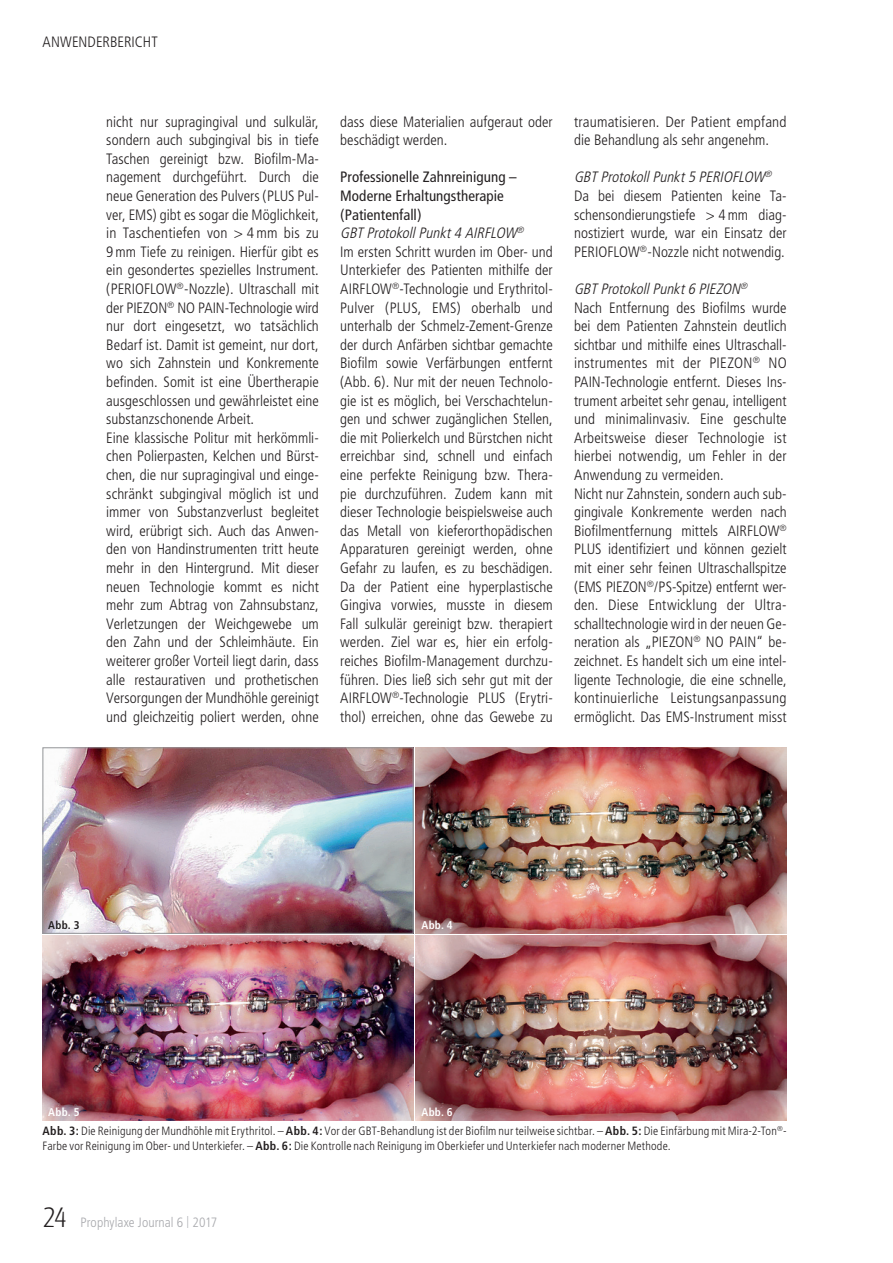
<style>
.page{position:relative;width:893px;height:1263px;background:#fff}
.page>*{position:absolute;margin:0;border:0;box-sizing:border-box;transform-origin:0 0}
.Content{font:300 condensed 15px/18.6px "Frutiger";color:#231f20;text-align:justify}
.Content-2{font:italic 300 condensed 15px "Frutiger";color:#231f20}
.Content_fat{font:condensed 15px "Frutiger";letter-spacing:.005em;color:#231f20}
.t1{font:300 condensed 13.5px "Frutiger";letter-spacing:.005em;color:#a8a9ad}
.t2{font:300 condensed 12px/14.4px "Frutiger";letter-spacing:.015em;color:#231f20}
.Image{font:700 condensed 11.25px "Frutiger";letter-spacing:.03em;color:#fff}
.Image-2{font:700 condensed 11.25px "Frutiger";color:#231f20}
.s1{font-weight:700}
.s2{font-family:"Glasgow";font-weight:200;font-stretch:normal;font-size:27px;color:#231f20}
.s3{font-size:12px}
</style>
<div class="page">
<img style="left:45px;top:749px;width:367px;height:183px">
<div style="left:43px;top:747px;width:371px;height:187px;border:1px solid #939598"></div>
<img style="left:43px;top:936px;width:371px;height:184px">
<img style="left:416px;top:747px;width:371px;height:187px">
<img style="left:416px;top:936px;width:371px;height:184px">
<p class="Content" style="left:43px;top:33px;width:117px">ANWENDERBERICHT</p>
<p class="Content" style="left:106px;top:112px;width:214px">nicht nur supragingival und sulkulär, sondern auch subgingival bis in tiefe Taschen gereinigt bzw. Biofilm-Ma&shy;nagement durchgeführt. Durch die neue Generation des Pulvers (PLUS Pul&shy;ver, EMS) gibt es sogar die Möglichkeit, in Taschentiefen von &gt; 4mm bis zu 9mm Tiefe zu reinigen. Hierfür gibt es ein gesondertes spezielles Instrument. (PERIOFLOW<sup>®</sup>-Nozzle). Ultraschall mit der PIEZON<sup>®</sup> NO PAIN-Technologie wird nur dort eingesetzt, wo tatsächlich Bedarf ist. Damit ist gemeint, nur dort, wo sich Zahnstein und Konkremente befinden. Somit ist eine Übertherapie ausgeschlossen und gewährleistet eine substanzschonende Arbeit.</p>
<p class="Content" style="left:106px;top:429px;width:214px">Eine klassische Politur mit herkömmli&shy;chen Polierpasten, Kelchen und Bürst&shy;chen, die nur supragingival und einge&shy;schränkt subgingival möglich ist und immer von Substanzverlust begleitet wird, erübrigt sich. Auch das Anwen&shy;den von Handinstrumenten tritt heute mehr in den Hintergrund. Mit dieser neuen Technologie kommt es nicht mehr zum Abtrag von Zahnsubstanz, Verletzungen der Weichgewebe um den Zahn und der Schleimhäute. Ein weiterer großer Vorteil liegt darin, dass alle restaurativen und prothetischen Versorgungen der Mundhöhle gereinigt und gleichzeitig poliert werden, ohne</p>
<p class="Content" style="left:340px;top:112px;width:214px">dass diese Materialien aufgeraut oder beschädigt werden.</p>
<p class="Content_fat" style="left:340px;top:168px;width:178px">Professionelle Zahnreinigung –</p>
<p class="Content_fat" style="left:340px;top:187px;width:165px">Moderne Erhaltungstherapie</p>
<p class="Content_fat" style="left:340px;top:206px;width:83px">(Patientenfall)</p>
<p class="Content-2" style="left:340px;top:225px;width:187px">GBTProtokollPunkt4 AIRFLOW<sup>®</sup></p>
<p class="Content" style="left:340px;top:243px;width:214px;text-align:left">Im ersten Schritt wurden im Ober- und Unterkiefer des Patienten mithilfe der AIRFLOW<sup>®</sup>-Technologie und Erythritol-- Pulver (PLUS, EMS) oberhalb und unterhalb der Schmelz-Zement-Grenze der durch Anfärben sichtbar gemachte Biofilm sowie Verfärbungen entfernt (Abb. 6). Nur mit der neuen Technolo&shy;gie ist es möglich, bei Verschachtelun&shy;gen und schwer zugänglichen Stellen, die mit Polierkelch und Bürstchen nicht erreichbar sind, schnell und einfach eine perfekte Reinigung bzw. Thera&shy;pie durchzuführen. Zudem kann mit dieser Technologie beispielsweise auch das Metall von kieferorthopädischen Apparaturen gereinigt werden, ohne Gefahr zu laufen, es zu beschädigen.<br>Da der Patient eine hyperplastische Gingiva vorwies, musste in diesem Fall sulkulär gereinigt bzw. therapiert werden. Ziel war es, hier ein erfolg&shy;reiches Biofilm-Management durchzu&shy;führen. Dies ließ sich sehr gut mit der AIRFLOW<sup>®</sup>-Technologie PLUS (Erytri&shy;thol) erreichen, ohne das Gewebe zu</p>
<p class="Content" style="left:574px;top:112px;width:214px">traumatisieren. Der Patient empfand die Behandlung als sehr angenehm.</p>
<p class="Content-2" style="left:574px;top:169px;width:201px">GBTProtokollPunkt5 PERIOFLOW<sup>®</sup></p>
<p class="Content" style="left:574px;top:187px;width:214px">Da bei diesem Patienten keine Ta&shy;schensondierungstiefe &gt; 4mm diag&shy;nostiziert wurde, war ein Einsatz der PERIOFLOW<sup>®</sup>-Nozzle nicht notwendig.</p>
<p class="Content-2" style="left:574px;top:280px;width:177px">GBTProtokollPunkt6 PIEZON<sup>®</sup></p>
<p class="Content" style="left:574px;top:298px;width:214px">Nach Entfernung des Biofilms wurde bei dem Patienten Zahnstein deutlich sichtbar und mithilfe eines Ultraschall&shy;instrumentes mit der PIEZON<sup>®</sup> NO PAIN-Technologie entfernt. Dieses Ins&shy;trument arbeitet sehr genau, intelligent und minimalinvasiv. Eine geschulte Arbeitsweise dieser Technologie ist hierbei notwendig, um Fehler in der Anwendung zu vermeiden.</p>
<p class="Content" style="left:574px;top:484px;width:214px">Nicht nur Zahnstein, sondern auch sub&shy;gingivale Konkremente werden nach Biofilmentfernung mittels AIRFLOW<sup>® </sup>PLUS identifiziert und können gezielt mit einer sehr feinen Ultraschallspitze (EMS PIEZON<sup>®</sup>/PS-Spitze) entfernt wer&shy;den. Diese Entwicklung der Ultra&shy;schalltechnologie wird in der neuen Ge&shy;neration als „PIEZON<sup>®</sup> NO PAIN“ be&shy;zeichnet. Es handelt sich um eine intel&shy;ligente Technologie, die eine schnelle, kontinuierliche Leistungsanpassung ermöglicht. Das EMS-Instrument misst</p>
<p class="Image-2" style="left:48px;top:918px;width:33px">Abb. 3</p>
<p class="Image" style="left:48px;top:1105px;width:33px">Abb. 5</p>
<p class="Image" style="left:421px;top:918px;width:33px">Abb. 4</p>
<p class="Image" style="left:421px;top:1105px;width:33px">Abb. 6</p>
<p class="t2" style="left:43px;top:1124px;width:744px"><span class="s1">Abb. 3:</span> Die Reinigung der Mundhöhle mit Erythritol. – <span class="s1">Abb. 4:</span> Vor der GBT-Behandlung ist der Biofilm nur teilweise sichtbar. – <span class="s1">Abb. 5:</span> Die Einfärbung mit Mira-2-Ton<sup>®</sup>-<br>Farbe vor Reinigung im Ober- und Unterkiefer. – <span class="s1">Abb. 6:</span> Die Kontrolle nach Reinigung im Oberkiefer und Unterkiefer nach moderner Methode.</p>
<p class="t1" style="left:43px;top:1214px;width:176px"><span class="s2">24</span> Prophylaxe Journal 6 <span class="s3">|</span> 2017</p>
</div>
